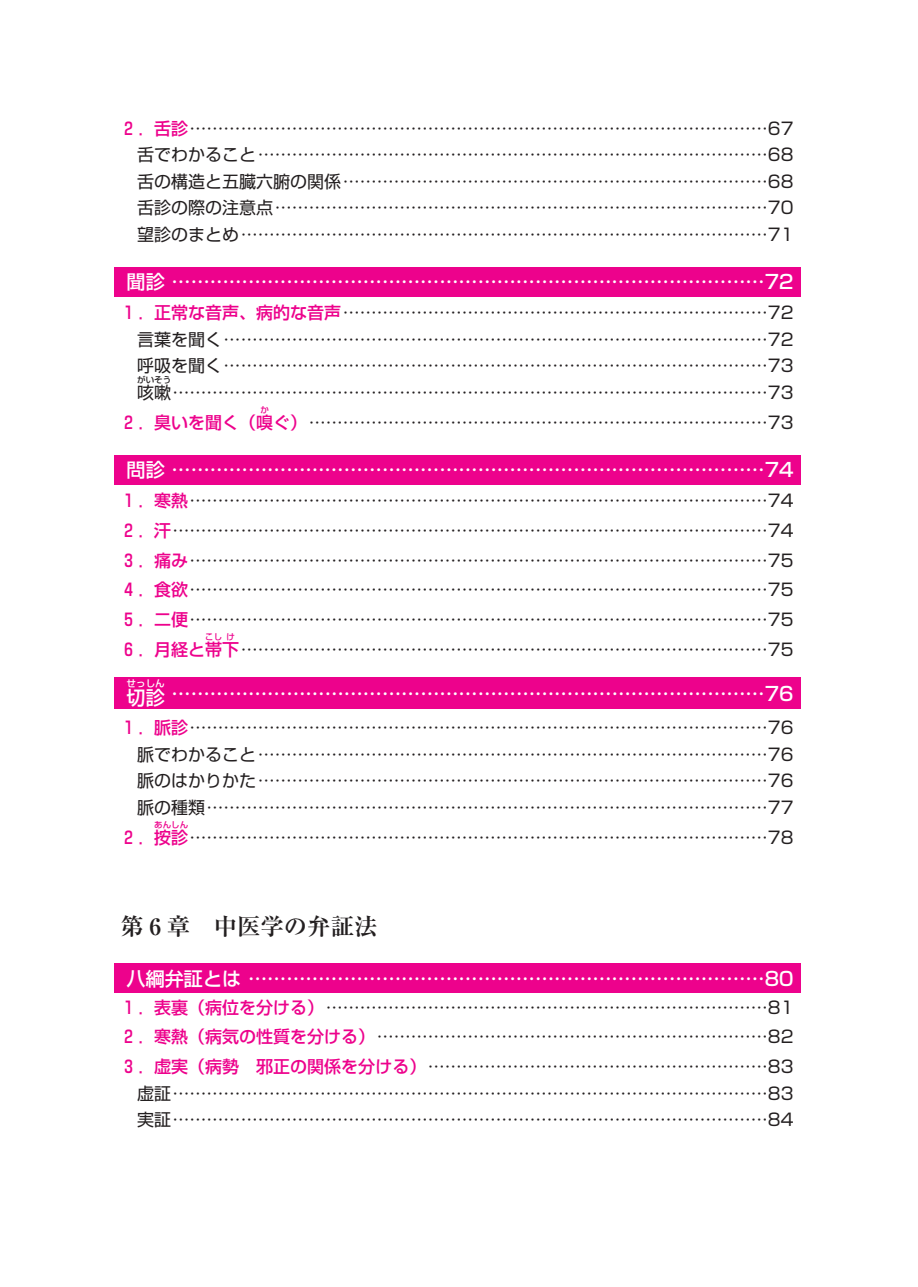
<style>
.page{position:relative;width:918px;height:1287px;background:#fff}
.page>*{position:absolute;margin:0;border:0;box-sizing:border-box;transform-origin:0 0}
.t1{font:700 23.4px "Ryumin";color:#231f20}
.t2{font:500 19.2px "Shin Go";color:#fff}
.t3{font:16.95px/26.5px "Shin Go";color:#231f20;text-align:justify}
.t4{font:500 9.6px "Shin Go";color:#fff}
.t5{font:500 8.55px "Shin Go";color:#ed028c}
.t6{font:500 8.55px "Shin Go";color:#231f20}
.s1{font-weight:500;color:#ed028c}
</style>
<div class="page">
<div style="left:114px;top:677px;width:687px;height:32px;background:#ed028c"></div>
<div style="left:114px;top:267px;width:687px;height:30px;background:#ed028c"></div>
<div style="left:114px;top:455px;width:687px;height:30px;background:#ed028c"></div>
<div style="left:114px;top:963px;width:687px;height:30px;background:#ed028c"></div>
<p class="t3" style="left:137px;top:117px;width:658px;text-indent:-17px"><span class="s1">２．舌診</span>…………………………………………………………………………………………67舌でわかること………………………………………………………………………………68舌の構造と五臓六腑の関係…………………………………………………………………68舌診の際の注意点……………………………………………………………………………70望診のまとめ…………………………………………………………………………………71</p>
<p class="t2" style="left:127px;top:275px;width:669px">聞診 …………………………………………………………………………………72</p>
<p class="t3" style="left:137px;top:301px;width:658px;text-indent:-17px"><span class="s1">１．正常な音声、病的な音声</span>…………………………………………………………………72言葉を聞く……………………………………………………………………………………72呼吸を聞く……………………………………………………………………………………73咳嗽……………………………………………………………………………………………73</p>
<p class="t6" style="left:137px;top:377px;width:36px">がいそう</p>
<p class="t3" style="left:120px;top:411px;width:675px"><span class="s1">２．臭いを聞く（嗅ぐ）</span>………………………………………………………………………73</p>
<p class="t5" style="left:261px;top:406px;width:10px">か</p>
<p class="t2" style="left:127px;top:463px;width:669px">問診 …………………………………………………………………………………74</p>
<p class="t3" style="left:120px;top:488px;width:675px;line-height:29.7px"><span class="s1">１．寒熱</span>…………………………………………………………………………………………74<br><span class="s1">２．汗</span>……………………………………………………………………………………………74<br><span class="s1">３．痛み</span>…………………………………………………………………………………………75<br><span class="s1">４．食欲</span>…………………………………………………………………………………………75<br><span class="s1">５．二便</span>…………………………………………………………………………………………75<br><span class="s1">６．月経と帯下</span>…………………………………………………………………………………75</p>
<p class="t5" style="left:205px;top:634px;width:19px">こし</p>
<p class="t5" style="left:227px;top:634px;width:10px">け</p>
<p class="t4" style="left:127px;top:679px;width:40px">せっしん</p>
<p class="t2" style="left:172px;top:686px;width:624px">…………………………………………………………………………………76</p>
<p class="t3" style="left:137px;top:716px;width:658px;text-indent:-17px"><span class="s1">１．脈診</span>…………………………………………………………………………………………76脈でわかること………………………………………………………………………………76脈のはかりかた………………………………………………………………………………76脈の種類………………………………………………………………………………………77</p>
<p class="t3" style="left:120px;top:826px;width:675px"><span class="s1">２．按診</span>…………………………………………………………………………………………78</p>
<p class="t2" style="left:127px;top:690px;width:40px">切診</p>
<p class="t5" style="left:154px;top:821px;width:36px">あんしん</p>
<h1 class="t1" style="left:120px;top:918px;width:259px">第 6 章　中医学の弁証法</h1>
<p class="t2" style="left:127px;top:971px;width:669px">八綱弁証とは ………………………………………………………………………80</p>
<p class="t3" style="left:120px;top:994px;width:675px;line-height:29.7px"><span class="s1">１．表裏（病位を分ける）</span>……………………………………………………………………81<br><span class="s1">２．寒熱（病気の性質を分ける）</span>……………………………………………………………82<br><span class="s1">３．虚実（病勢　邪正の関係を分ける）</span>……………………………………………………83</p>
<p class="t3" style="left:137px;top:1082px;width:658px">虚証……………………………………………………………………………………………83実証……………………………………………………………………………………………84</p>
</div>
